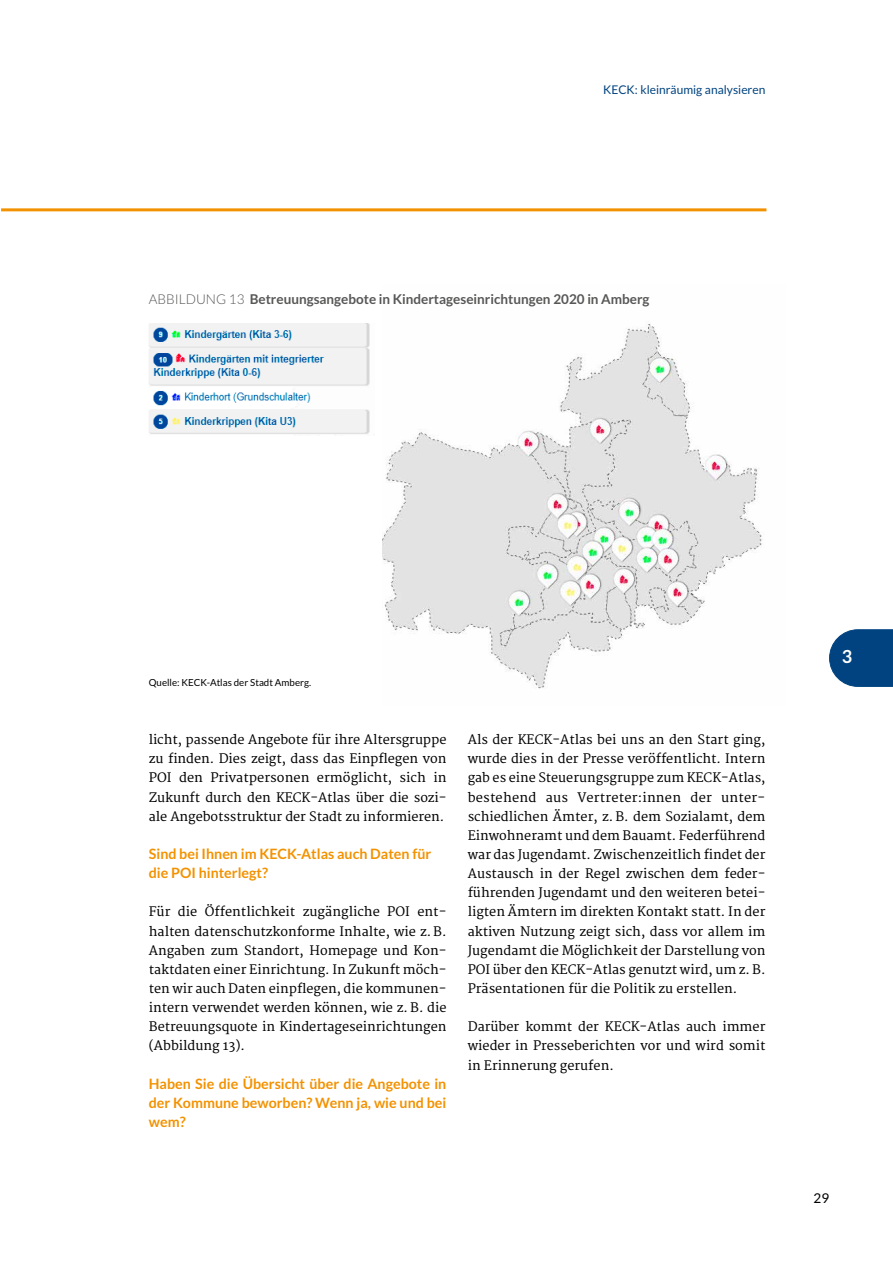
<style>
.page{position:relative;width:893px;height:1263px;background:#fff}
.page>*{position:absolute;margin:0;border:0;box-sizing:border-box;transform-origin:0 0}
.t1{font:700 18px "Lato";color:#fff}
.t2{font:700 14.25px/19.2px "Lato";color:#f39200}
.t3{font:700 13.5px "Lato";color:#575756}
.t4{font:13.5px "Lato";color:#000}
.t5{font:12.75px/19.2px "Merriweather";color:#000;text-align:justify}
.t6{font:12px "Lato";color:#004380}
.t7{font:9.75px "Lato";color:#000}
.s1{font-weight:300}
</style>
<div class="page">
<hr style="left:1px;top:208px;width:765px;height:3px;background:#f39200">
<img style="left:383px;top:324px;width:380px;height:365px">
<svg style="left:829px;top:629px;width:64px;height:58px;background:#1a568d"></svg>
<img style="left:149px;top:323px;width:221px;height:111px">
<p class="t6" style="left:603px;top:83px;width:164px">KECK: kleinräumig analysieren</p>
<p class="t3" style="left:149px;top:292px;width:502px"><span class="s1">ABBILDUNG 13</span> Betreuungsangebote in Kindertageseinrichtungen 2020 in Amberg</p>
<p class="t7" style="left:149px;top:677px;width:164px">Quelle: KECK-Atlas der Stadt Amberg.</p>
<p class="t5" style="left:149px;top:731px;width:299px">licht, passende Angebote für ihre Altersgruppe zu finden. Dies zeigt, dass das Einpflegen von POI den Privatpersonen ermöglicht, sich in Zukunft durch den KECK-Atlas über die sozi&shy;ale Angebotsstruktur der Stadt zu informieren.</p>
<p class="t2" style="left:149px;top:844px;width:284px">Sind bei Ihnen im KECK-Atlas auch Daten für die POI hinterlegt?</p>
<p class="t5" style="left:149px;top:903px;width:299px">Für die Öffentlichkeit zugängliche POI ent&shy;halten datenschutzkonforme Inhalte, wie z. B.<br>Angaben zum Standort, Homepage und Kon&shy;taktdaten einer Einrichtung. In Zukunft möch&shy;ten wir auch Daten einpflegen, die kommunen&shy;intern verwendet werden können, wie z. B. die Betreuungsquote in Kindertageseinrichtungen (Abbildung 13).</p>
<p class="t2" style="left:149px;top:1074px;width:299px;text-align:justify">Haben Sie die Übersicht über die Angebote in der Kommune beworben? Wenn ja, wie und bei wem?</p>
<p class="t5" style="left:468px;top:731px;width:299px">Als der KECK-Atlas bei uns an den Start ging, wurde dies in der Presse veröffentlicht. Intern gab es eine Steuerungsgruppe zum KECK-Atlas, bestehend aus Vertreter:innen der unter&shy;schiedlichen Ämter, z. B. dem Sozialamt, dem Einwohneramt und dem Bauamt. Federführend war das Jugendamt. Zwischenzeitlich findet der Austausch in der Regel zwischen dem feder&shy;führenden Jugendamt und den weiteren betei&shy;ligten Ämtern im direkten Kontakt statt. In der aktiven Nutzung zeigt sich, dass vor allem im Jugendamt die Möglichkeit der Darstellung von POI über den KECK-Atlas genutzt wird, um z. B.<br>Präsentationen für die Politik zu erstellen.</p>
<p class="t5" style="left:468px;top:1018px;width:299px">Darüber kommt der KECK-Atlas auch immer wieder in Presseberichten vor und wird somit in Erinnerung gerufen.</p>
<h1 class="t1" style="left:842px;top:646px;width:12px">3</h1>
<p class="t4" style="left:813px;top:1191px;width:17px">29</p>
</div>
